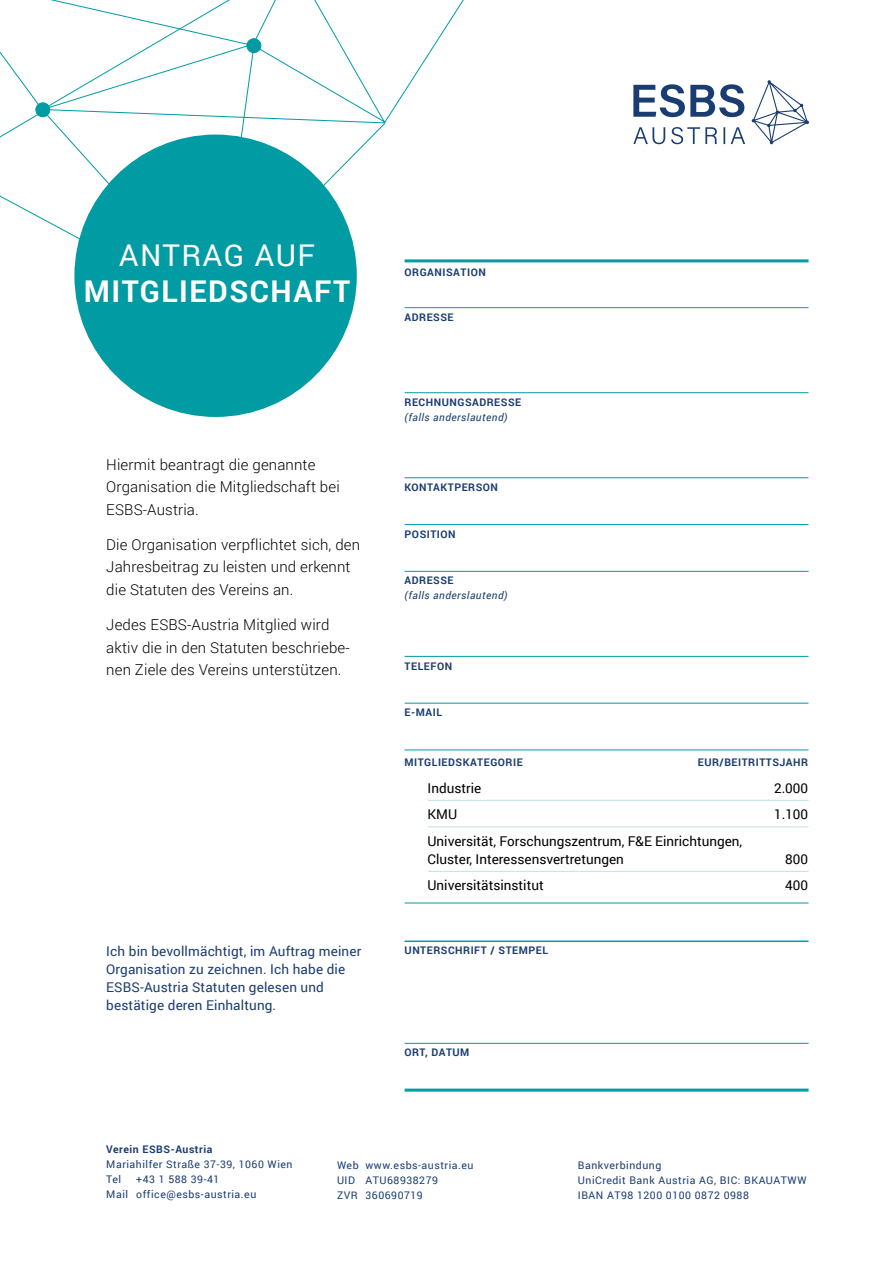
<style>
.page{position:relative;width:893px;height:1263px;background:#fff}
.page>*{position:absolute;margin:0;border:0;box-sizing:border-box;transform-origin:0 0}
.t1{font:700 30px "Roboto";letter-spacing:.05em;color:#fff}
.t2{font:30px "Roboto";letter-spacing:.05em;color:#fff}
.t3{font:300 15px/22.5px "Roboto";letter-spacing:.01em;color:#000}
.t4{font:13.5px/18px "Roboto";color:#000}
.t5{font:13.5px/18px "Roboto";letter-spacing:.01em;color:#1b3d71}
.t6{font:10.5px/15px "Roboto";letter-spacing:.05em;color:#1b3d71}
.t7{font:700 10.5px "Roboto";letter-spacing:.05em;color:#1b3d71}
.t8{font:italic 10.5px/15px "Roboto";letter-spacing:.05em;color:#1b3d71}
.s1{font-weight:700;font-style:normal}
.s2{font-weight:700}
</style>
<div class="page">
<svg style="left:41px;top:124px;width:344px;height:174px"></svg>
<hr style="left:405px;top:307px;width:404px;height:1px;background:#009ba3">
<hr style="left:405px;top:477px;width:404px;height:1px;background:#009ba3">
<hr style="left:405px;top:524px;width:404px;height:1px;background:#009ba3">
<hr style="left:405px;top:571px;width:404px;height:1px;background:#009ba3">
<hr style="left:405px;top:656px;width:404px;height:1px;background:#009ba3">
<hr style="left:405px;top:703px;width:404px;height:1px;background:#009ba3">
<hr style="left:405px;top:749px;width:404px;height:1px;background:#009ba3">
<hr style="left:405px;top:903px;width:404px;height:1px;background:#009ba3">
<hr style="left:405px;top:1043px;width:404px;height:1px;background:#009ba3">
<hr style="left:405px;top:392px;width:404px;height:1px;background:#009ba3">
<hr style="left:405px;top:940px;width:404px;height:2px;background:#009ba3">
<hr style="left:405px;top:259px;width:404px;height:3px;background:#009ba3">
<hr style="left:405px;top:1088px;width:404px;height:3px;background:#009ba3">
<hr style="left:428px;top:800px;width:381px;height:1px;background:#bee2e5">
<hr style="left:428px;top:826px;width:381px;height:1px;background:#bee2e5">
<hr style="left:428px;top:871px;width:381px;height:1px;background:#bee2e5">
<svg style="left:386px;top:0;width:78px;height:121px"></svg>
<svg style="left:633px;top:84px;width:111px;height:33px"></svg>
<svg style="left:633px;top:127px;width:112px;height:17px"></svg>
<svg style="left:752px;top:80px;width:57px;height:64px"></svg>
<svg style="left:0;top:0;width:386px;height:124px"></svg>
<div style="left:74px;top:135px;width:283px;height:282px;background:#009ba3;border-radius:50%"></div>
<p class="t2" style="left:119px;top:234px;width:197px">ANTRAG AUF</p>
<p class="t1" style="left:84px;top:270px;width:268px">MITGLIEDSCHAFT</p>
<p class="t3" style="left:106px;top:453px;width:235px">Hiermit beantragt die genannte<br>Organisation die Mitgliedschaft bei<br>ESBS-Austria.</p>
<p class="t3" style="left:106px;top:533px;width:255px">Die Organisation verpflichtet sich, den<br>Jahresbeitrag zu leisten und erkennt die Statuten des Vereins an.</p>
<p class="t3" style="left:106px;top:613px;width:245px">Jedes ESBS-Austria Mitglied wird aktiv die in den Statuten beschriebe&shy;nen Ziele des Vereins unterstützen.</p>
<p class="t5" style="left:106px;top:942px;width:257px">Ich bin bevollmächtigt, im Auftrag meiner Organisation zu zeichnen. Ich habe die ESBS-Austria Statuten gelesen und bestätige deren Einhaltung.</p>
<p class="t7" style="left:405px;top:265px;width:83px">ORGANISATION</p>
<p class="t7" style="left:405px;top:310px;width:51px">ADRESSE</p>
<p class="t8" style="left:405px;top:394px;width:118px"><span class="s1">RECHNUNGSADRESSE </span>(falls anderslautend)</p>
<p class="t7" style="left:405px;top:480px;width:95px">KONTAKTPERSON</p>
<p class="t7" style="left:405px;top:526px;width:53px">POSITION</p>
<p class="t8" style="left:405px;top:573px;width:104px"><span class="s1">ADRESSE<br></span>(falls anderslautend)</p>
<p class="t7" style="left:405px;top:658px;width:49px">TELEFON</p>
<p class="t7" style="left:405px;top:705px;width:39px">E-MAIL</p>
<p class="t7" style="left:405px;top:755px;width:120px">MITGLIEDSKATEGORIE</p>
<p class="t7" style="left:698px;top:755px;width:112px">EUR/BEITRITTSJAHR</p>
<p class="t4" style="left:427px;top:778px;width:55px">Industrie</p>
<p class="t4" style="left:774px;top:778px;width:36px">2.000</p>
<p class="t4" style="left:427px;top:805px;width:31px">KMU</p>
<p class="t4" style="left:774px;top:805px;width:36px">1.100</p>
<p class="t4" style="left:427px;top:831px;width:316px">Universität, Forschungszentrum, F&amp;E Einrichtungen,<br>Cluster, Interessensvertretungen</p>
<p class="t4" style="left:785px;top:849px;width:24px">800</p>
<p class="t4" style="left:427px;top:876px;width:118px">Universitätsinstitut</p>
<p class="t4" style="left:785px;top:876px;width:24px">400</p>
<p class="t7" style="left:405px;top:943px;width:145px">UNTERSCHRIFT / STEMPEL</p>
<p class="t7" style="left:405px;top:1045px;width:66px">ORT, DATUM</p>
<p class="t6" style="left:106px;top:1142px;width:188px"><span class="s2">Verein ESBS-Austria<br></span>Mariahilfer Straße 37-39, 1060 Wien</p>
<p class="t6" style="left:106px;top:1172px;width:16px">Tel</p>
<p class="t6" style="left:136px;top:1172px;width:85px">+43 1 588 39-41</p>
<p class="t6" style="left:106px;top:1187px;width:152px">Mail office@esbs-austria.eu</p>
<p class="t6" style="left:337px;top:1157px;width:138px">Web www.esbs-austria.eu</p>
<p class="t6" style="left:337px;top:1172px;width:103px">UID ATU68938279<br>ZVR 360690719</p>
<p class="t6" style="left:578px;top:1157px;width:230px">Bankverbindung<br>UniCredit Bank Austria AG, BIC: BKAUATWW<br>IBAN AT98 1200 0100 0872 0988</p>
</div>
